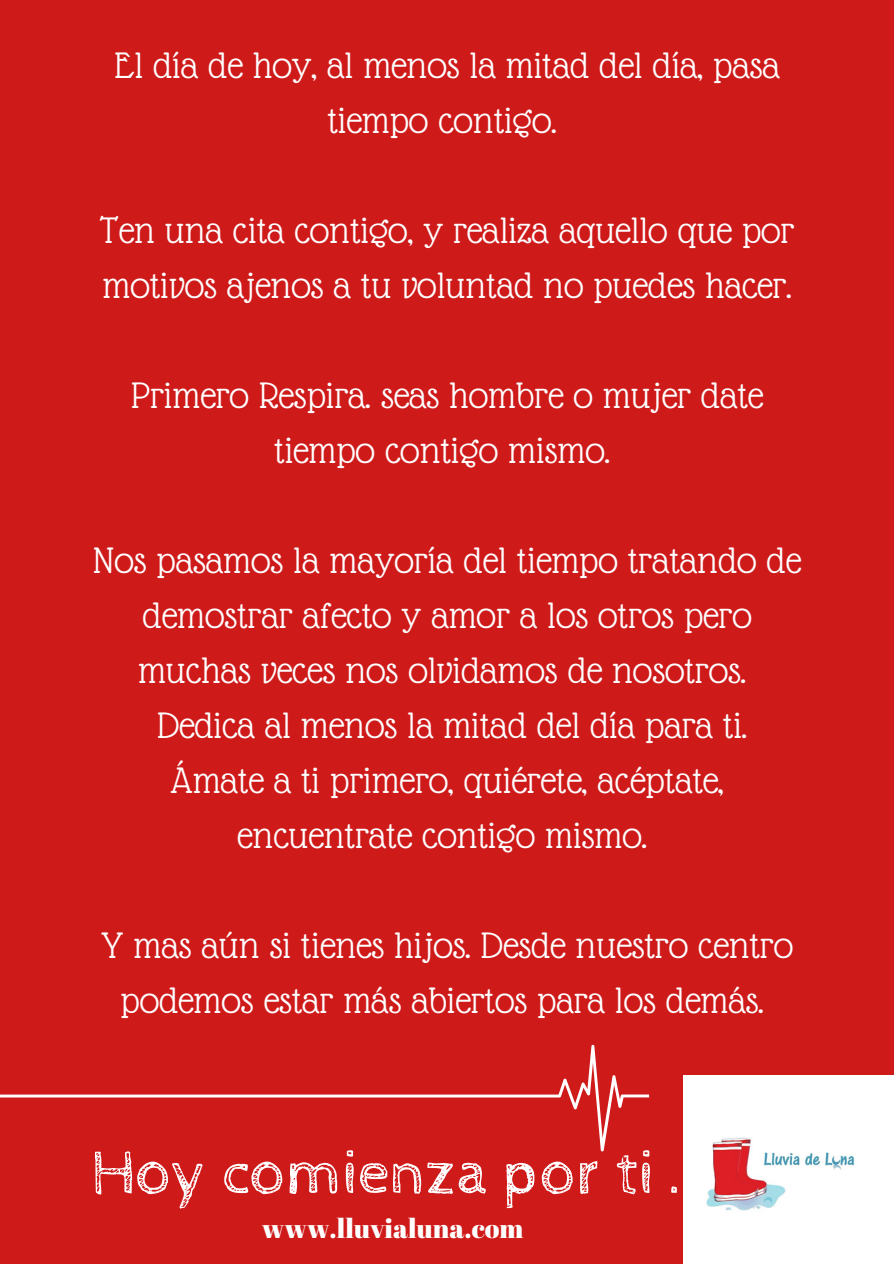
<style>
.page{position:relative;width:894px;height:1264px;background:#fff}
.page>*{position:absolute;margin:0;border:0;box-sizing:border-box;transform-origin:0 0}
.t1{font:63px "Cabin Sketch";color:#fff}
.t2{font:40.05px/55.1px "Glass Antiqua";color:#fff;text-align:center}
.t3{font:27px "Abril Fatface";color:#fff}
</style>
<div class="page">
<div style="left:0;top:0;width:893px;height:1263px;background:#cf1a1a"></div>
<img style="left:683px;top:1075px;width:210px;height:188px">
<svg style="left:0;top:1044px;width:649px;height:107px"></svg>
<p class="t2" style="left:114px;top:37px;width:666px">El día de hoy, al menos la mitad del día, pasa tiempo contigo.</p>
<p class="t2" style="left:100px;top:202px;width:695px;text-align:left">Ten una cita contigo, y realiza aquello que por motivos ajenos a tu voluntad no puedes hacer.</p>
<p class="t2" style="left:131px;top:367px;width:633px">Primero Respira. seas hombre o mujer date tiempo contigo mismo.</p>
<p class="t2" style="left:93px;top:532px;width:709px">Nos pasamos la mayoría del tiempo tratando de demostrar afecto y amor a los otros pero muchas veces nos olvidamos de nosotros.<br>Dedica al menos la mitad del día para ti.<br>Ámate a ti primero, quiérete, acéptate, encuentrate contigo mismo.</p>
<p class="t2" style="left:101px;top:917px;width:693px">Y mas aún si tienes hijos. Desde nuestro centro podemos estar más abiertos para los demás.</p>
<h1 class="t1" style="left:91px;top:1137px;width:594px">Hoy comienza por ti .</h1>
<p class="t3" style="left:262px;top:1209px;width:263px">www.lluvialuna.com</p>
</div>
